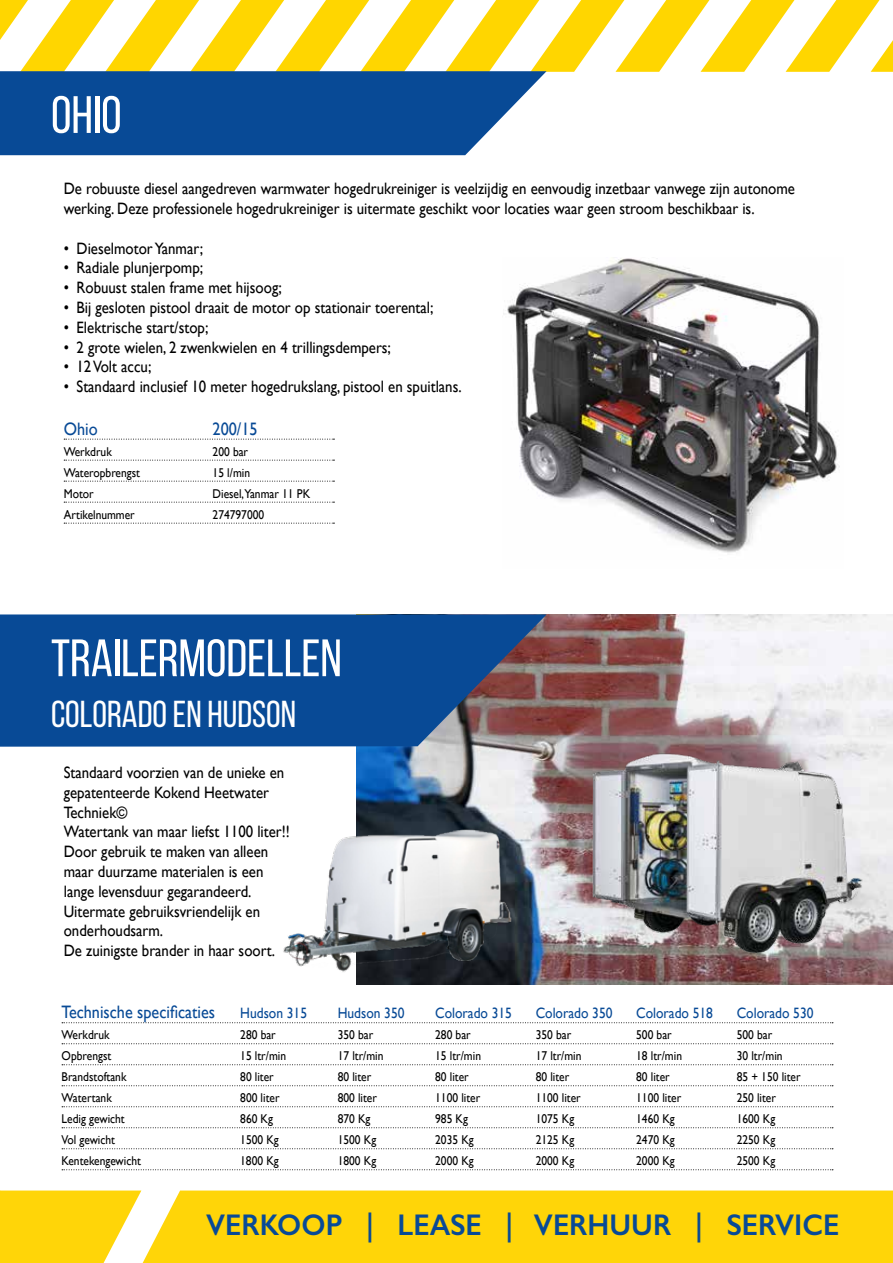
<style>
.page{position:relative;width:893px;height:1263px;background:#fff}
.page>*{position:absolute;margin:0;border:0;box-sizing:border-box;transform-origin:0 0}
.t1{font:52.5px "Bebas Neue";color:#fff}
.t2{font:37.5px "Bebas Neue";color:#fff}
.t3{font:600 30px "Gill Sans";color:#084a96;scale:.95 1}
.t4{font:18px "Gill Sans";color:#084a96;scale:.9 1}
.t5{font:16.5px/19.8px "Gill Sans";color:#000;scale:.9 1}
.t6{font:15px "Gill Sans";color:#084a96;scale:.9 1}
.t7{font:12.75px "Gill Sans";color:#000;scale:.9 1}
</style>
<div class="page">
<img style="left:356px;top:614px;width:537px;height:370px">
<img style="left:503px;top:258px;width:337px;height:295px">
<div style="left:143px;top:1190px;width:750px;height:73px;background:#ffd508"></div>
<svg style="left:0;top:1190px;width:141px;height:73px;background:#ffda2a"></svg>
<svg style="left:0;top:0;width:893px;height:72px"></svg>
<svg style="left:0;top:71px;width:547px;height:84px;background:#1b579d"></svg>
<svg style="left:64px;top:439px;width:270px;height:1px"></svg>
<svg style="left:64px;top:460px;width:270px;height:1px"></svg>
<svg style="left:64px;top:481px;width:270px;height:1px"></svg>
<svg style="left:64px;top:502px;width:270px;height:1px"></svg>
<svg style="left:64px;top:523px;width:270px;height:1px"></svg>
<svg style="left:0;top:614px;width:547px;height:133px;background:#184e90"></svg>
<svg style="left:62px;top:1022px;width:771px;height:1px"></svg>
<svg style="left:62px;top:1043px;width:771px;height:1px"></svg>
<svg style="left:62px;top:1064px;width:771px;height:1px"></svg>
<svg style="left:62px;top:1085px;width:771px;height:1px"></svg>
<svg style="left:62px;top:1106px;width:771px;height:1px"></svg>
<svg style="left:62px;top:1127px;width:771px;height:1px"></svg>
<svg style="left:62px;top:1148px;width:771px;height:1px"></svg>
<svg style="left:62px;top:1169px;width:771px;height:1px"></svg>
<img style="left:566px;top:747px;width:327px;height:218px">
<img style="left:283px;top:818px;width:242px;height:165px">
<h1 class="t1" style="left:51px;top:86px;width:72px">OHIO</h1>
<p class="t5" style="left:64px;top:179px;width:814px">De robuuste diesel aangedreven warmwater hogedrukreiniger is veelzijdig en eenvoudig inzetbaar vanwege zijn autonome werking. Deze professionele hogedrukreiniger is uitermate geschikt voor locaties waar geen stroom beschikbaar is.</p>
<p class="t5" style="left:64px;top:238px;width:157px">• Dieselmotor Yanmar;</p>
<p class="t5" style="left:64px;top:258px;width:156px">• Radiale plunjerpomp;</p>
<p class="t5" style="left:64px;top:278px;width:244px">• Robuust stalen frame met hijsoog;</p>
<p class="t5" style="left:64px;top:297px;width:412px">• Bij gesloten pistool draait de motor op stationair toerental;</p>
<p class="t5" style="left:64px;top:317px;width:162px">• Elektrische start/stop;</p>
<p class="t5" style="left:64px;top:337px;width:365px">• 2 grote wielen, 2 zwenkwielen en 4 trillingsdempers;</p>
<p class="t5" style="left:64px;top:357px;width:99px">• 12 Volt accu;</p>
<p class="t5" style="left:64px;top:377px;width:444px">• Standaard inclusief 10 meter hogedrukslang, pistool en spuitlans.</p>
<p class="t4" style="left:64px;top:418px;width:39px">Ohio</p>
<p class="t4" style="left:213px;top:418px;width:52px">200/15</p>
<p class="t7" style="left:64px;top:444px;width:55px">Werkdruk</p>
<p class="t7" style="left:213px;top:444px;width:41px">200 bar</p>
<p class="t7" style="left:64px;top:465px;width:86px">Wateropbrengst</p>
<p class="t7" style="left:213px;top:465px;width:43px">15 l/min</p>
<p class="t7" style="left:64px;top:486px;width:35px">Motor</p>
<p class="t7" style="left:213px;top:486px;width:110px">Diesel,Yanmar 11 PK</p>
<p class="t7" style="left:64px;top:507px;width:80px">Artikelnummer</p>
<p class="t7" style="left:213px;top:507px;width:59px">274797000</p>
<h1 class="t1" style="left:51px;top:630px;width:292px">TRAILERMODELLEN</h1>
<h2 class="t2" style="left:51px;top:694px;width:247px">COLORADO EN HUDSON</h2>
<p class="t5" style="left:64px;top:762px;width:253px">Standaard voorzien van de unieke en gepatenteerde Kokend Heetwater<br>Techniek©<br>Watertank van maar liefst 1100 liter!!<br>Door gebruik te maken van alleen maar duurzame materialen is een lange levensduur gegarandeerd.<br>Uitermate gebruiksvriendelijk en onderhoudsarm.<br>De zuinigste brander in haar soort.</p>
<p class="t4" style="left:62px;top:1001px;width:172px">Technische specificaties</p>
<p class="t6" style="left:240px;top:1004px;width:76px">Hudson 315</p>
<p class="t6" style="left:338px;top:1004px;width:76px">Hudson 350</p>
<p class="t6" style="left:435px;top:1004px;width:87px">Colorado 315</p>
<p class="t6" style="left:536px;top:1004px;width:87px">Colorado 350</p>
<p class="t6" style="left:636px;top:1004px;width:87px">Colorado 518</p>
<p class="t6" style="left:737px;top:1004px;width:87px">Colorado 530</p>
<p class="t7" style="left:62px;top:1027px;width:55px">Werkdruk</p>
<p class="t7" style="left:240px;top:1027px;width:41px">280 bar</p>
<p class="t7" style="left:338px;top:1027px;width:41px">350 bar</p>
<p class="t7" style="left:435px;top:1027px;width:41px">280 bar</p>
<p class="t7" style="left:536px;top:1027px;width:41px">350 bar</p>
<p class="t7" style="left:636px;top:1027px;width:41px">500 bar</p>
<p class="t7" style="left:737px;top:1027px;width:41px">500 bar</p>
<p class="t7" style="left:62px;top:1048px;width:57px">Opbrengst</p>
<p class="t7" style="left:240px;top:1048px;width:52px">15 ltr/min</p>
<p class="t7" style="left:338px;top:1048px;width:52px">17 ltr/min</p>
<p class="t7" style="left:435px;top:1048px;width:52px">15 ltr/min</p>
<p class="t7" style="left:536px;top:1048px;width:52px">17 ltr/min</p>
<p class="t7" style="left:636px;top:1048px;width:52px">18 ltr/min</p>
<p class="t7" style="left:737px;top:1048px;width:52px">30 ltr/min</p>
<p class="t7" style="left:62px;top:1069px;width:74px">Brandstoftank</p>
<p class="t7" style="left:240px;top:1069px;width:39px">80 liter</p>
<p class="t7" style="left:338px;top:1069px;width:39px">80 liter</p>
<p class="t7" style="left:435px;top:1069px;width:39px">80 liter</p>
<p class="t7" style="left:536px;top:1069px;width:39px">80 liter</p>
<p class="t7" style="left:636px;top:1069px;width:39px">80 liter</p>
<p class="t7" style="left:737px;top:1069px;width:72px">85 + 150 liter</p>
<p class="t7" style="left:62px;top:1090px;width:57px">Watertank</p>
<p class="t7" style="left:240px;top:1090px;width:45px">800 liter</p>
<p class="t7" style="left:338px;top:1090px;width:45px">800 liter</p>
<p class="t7" style="left:435px;top:1090px;width:52px">1100 liter</p>
<p class="t7" style="left:536px;top:1090px;width:52px">1100 liter</p>
<p class="t7" style="left:636px;top:1090px;width:52px">1100 liter</p>
<p class="t7" style="left:737px;top:1090px;width:45px">250 liter</p>
<p class="t7" style="left:62px;top:1111px;width:72px">Ledig gewicht</p>
<p class="t7" style="left:240px;top:1111px;width:38px">860 Kg</p>
<p class="t7" style="left:338px;top:1111px;width:38px">870 Kg</p>
<p class="t7" style="left:435px;top:1111px;width:38px">985 Kg</p>
<p class="t7" style="left:536px;top:1111px;width:44px">1075 Kg</p>
<p class="t7" style="left:636px;top:1111px;width:44px">1460 Kg</p>
<p class="t7" style="left:737px;top:1111px;width:44px">1600 Kg</p>
<p class="t7" style="left:62px;top:1132px;width:61px">Vol gewicht</p>
<p class="t7" style="left:240px;top:1132px;width:44px">1500 Kg</p>
<p class="t7" style="left:338px;top:1132px;width:44px">1500 Kg</p>
<p class="t7" style="left:435px;top:1132px;width:44px">2035 Kg</p>
<p class="t7" style="left:536px;top:1132px;width:44px">2125 Kg</p>
<p class="t7" style="left:636px;top:1132px;width:44px">2470 Kg</p>
<p class="t7" style="left:737px;top:1132px;width:44px">2250 Kg</p>
<p class="t7" style="left:62px;top:1153px;width:90px">Kentekengewicht</p>
<p class="t7" style="left:240px;top:1153px;width:44px">1800 Kg</p>
<p class="t7" style="left:338px;top:1153px;width:44px">1800 Kg</p>
<p class="t7" style="left:435px;top:1153px;width:44px">2000 Kg</p>
<p class="t7" style="left:536px;top:1153px;width:44px">2000 Kg</p>
<p class="t7" style="left:636px;top:1153px;width:44px">2000 Kg</p>
<p class="t7" style="left:737px;top:1153px;width:44px">2500 Kg</p>
<h3 class="t3" style="left:206px;top:1206px;width:668px">VERKOOP | LEASE | VERHUUR | SERVICE</h3>
</div>
